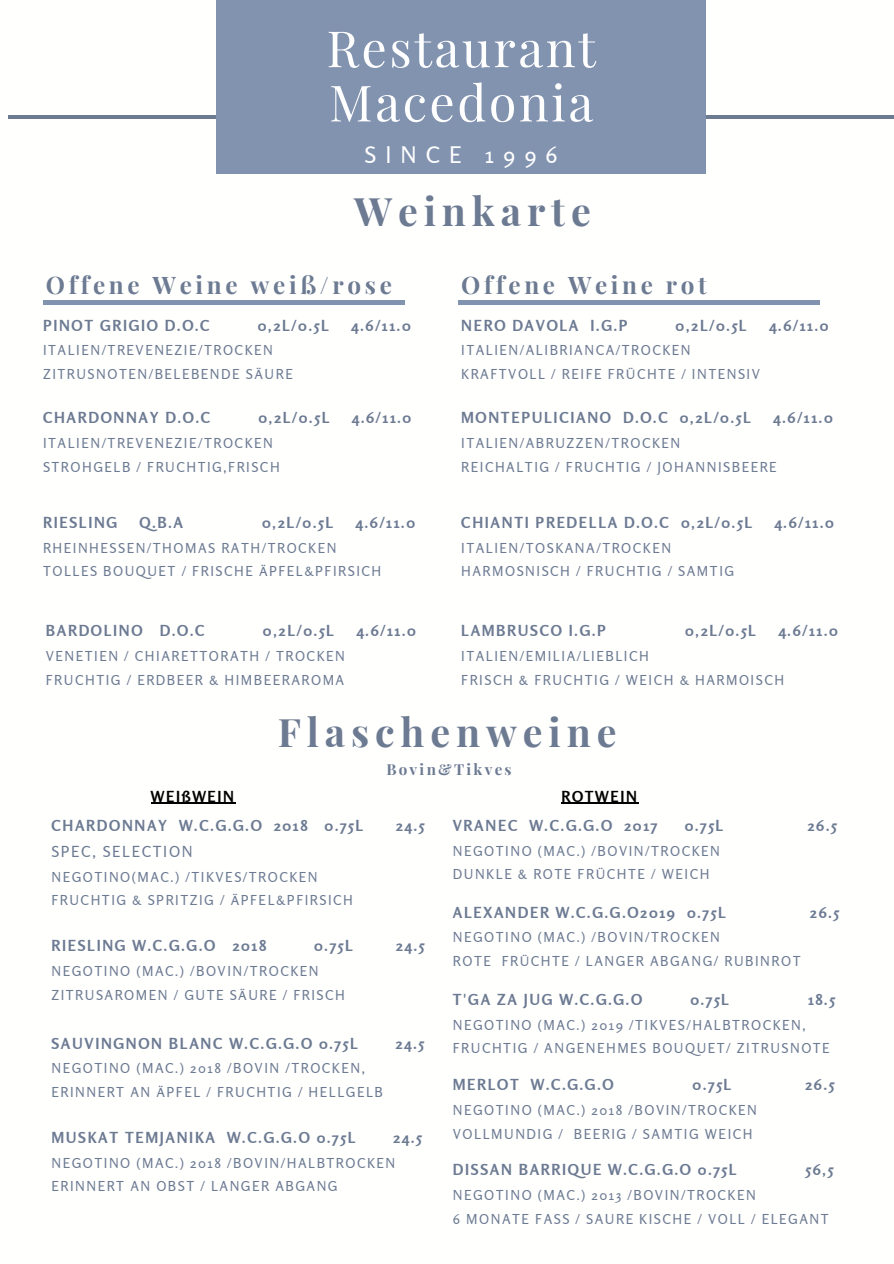
<style>
.page{position:relative;width:894px;height:1264px;background:#fff}
.page>*{position:absolute;margin:0;border:0;box-sizing:border-box;transform-origin:0 0}
.t1{font:50.1px/54.3px "Playfair Display";letter-spacing:.05em;color:#fff}
.t2{font:700 39.3px "Playfair Display";letter-spacing:.15em;color:#6c7a92}
.t3{font:700 24.3px "Playfair Display";letter-spacing:.15em;color:#6c7a92}
.t4{font:22.65px "Rosario";letter-spacing:.4em;color:#fff}
.t5{font:700 15.15px "Rosario";letter-spacing:.11em;color:#6c7a92}
.t6{font:700 15.15px "Rosario";letter-spacing:.11em;color:#000}
.t7{font:15.15px "Rosario";letter-spacing:.11em;color:#6c7a92}
.t8{font:700 15.15px "Playfair Display";letter-spacing:.15em;color:#6c7a92}
.t9{font:13.65px "Rosario";letter-spacing:.11em;color:#6c7a92}
</style>
<div class="page">
<hr style="left:8px;top:115px;width:885px;height:3px;background:#6c7a92">
<div style="left:216px;top:0;width:489px;height:173px;background:#8293b0"></div>
<hr style="left:43px;top:301px;width:361px;height:3px;background:#8293b0">
<hr style="left:458px;top:301px;width:361px;height:3px;background:#8293b0">
<hr style="left:151px;top:803px;width:85px;height:1px;background:#000">
<hr style="left:561px;top:803px;width:77px;height:1px;background:#000">
<p class="t1" style="left:326px;top:19px;width:271px">Restaurant<br>Macedonia</p>
<p class="t4" style="left:364px;top:141px;width:195px">SINCE 1996</p>
<p class="t2" style="left:354px;top:183px;width:238px">Weinkarte</p>
<p class="t3" style="left:46px;top:267px;width:347px">Offene Weine weiß/rose</p>
<p class="t5" style="left:43px;top:316px;width:168px">PINOT GRIGIO D.O.C</p>
<p class="t5" style="left:258px;top:316px;width:73px">0,2L/0.5L</p>
<p class="t5" style="left:351px;top:316px;width:61px">4.6/11.0</p>
<p class="t9" style="left:43px;top:342px;width:231px">ITALIEN/TREVENEZIE/TROCKEN</p>
<p class="t9" style="left:43px;top:365px;width:251px">ZITRUSNOTEN/BELEBENDE SÄURE</p>
<p class="t5" style="left:43px;top:408px;width:169px">CHARDONNAY D.O.C</p>
<p class="t5" style="left:258px;top:408px;width:73px">0,2L/0.5L</p>
<p class="t5" style="left:352px;top:408px;width:61px">4.6/11.0</p>
<p class="t9" style="left:43px;top:435px;width:231px">ITALIEN/TREVENEZIE/TROCKEN</p>
<p class="t9" style="left:43px;top:458px;width:238px">STROHGELB / FRUCHTIG,FRISCH</p>
<p class="t5" style="left:43px;top:513px;width:76px">RIESLING</p>
<p class="t5" style="left:139px;top:513px;width:45px">Q.B.A</p>
<p class="t5" style="left:262px;top:513px;width:73px">0,2L/0.5L</p>
<p class="t5" style="left:355px;top:513px;width:61px">4.6/11.0</p>
<p class="t9" style="left:43px;top:539px;width:295px">RHEINHESSEN/THOMAS RATH/TROCKEN</p>
<p class="t9" style="left:43px;top:563px;width:340px">TOLLES BOUQUET / FRISCHE ÄPFEL&amp;PFIRSICH</p>
<p class="t3" style="left:461px;top:267px;width:247px">Offene Weine rot</p>
<p class="t5" style="left:461px;top:316px;width:168px">NERO DAVOLA I.G.P</p>
<p class="t5" style="left:675px;top:316px;width:73px">0,2L/0.5L</p>
<p class="t5" style="left:768px;top:316px;width:61px">4.6/11.0</p>
<p class="t9" style="left:461px;top:342px;width:231px">ITALIEN/ALIBRIANCA/TROCKEN</p>
<p class="t9" style="left:461px;top:365px;width:300px">KRAFTVOLL / REIFE FRÜCHTE / INTENSIV</p>
<p class="t5" style="left:461px;top:408px;width:291px">MONTEPULICIANO D.O.C 0,2L/0.5L</p>
<p class="t5" style="left:773px;top:408px;width:61px">4.6/11.0</p>
<p class="t9" style="left:461px;top:435px;width:220px">ITALIEN/ABRUZZEN/TROCKEN</p>
<p class="t9" style="left:461px;top:458px;width:317px">REICHALTIG / FRUCHTIG / JOHANNISBEERE</p>
<p class="t5" style="left:461px;top:513px;width:292px">CHIANTI PREDELLA D.O.C 0,2L/0.5L</p>
<p class="t5" style="left:774px;top:513px;width:61px">4.6/11.0</p>
<p class="t9" style="left:461px;top:539px;width:211px">ITALIEN/TOSKANA/TROCKEN</p>
<p class="t9" style="left:461px;top:563px;width:274px">HARMOSNISCH / FRUCHTIG / SAMTIG</p>
<p class="t5" style="left:46px;top:621px;width:160px">BARDOLINO D.O.C</p>
<p class="t5" style="left:263px;top:621px;width:73px">0,2L/0.5L</p>
<p class="t5" style="left:356px;top:621px;width:61px">4.6/11.0</p>
<p class="t9" style="left:46px;top:647px;width:300px">VENETIEN / CHIARETTORATH / TROCKEN</p>
<p class="t9" style="left:46px;top:671px;width:300px">FRUCHTIG / ERDBEER &amp; HIMBEERAROMA</p>
<p class="t5" style="left:461px;top:621px;width:146px">LAMBRUSCO I.G.P</p>
<p class="t5" style="left:684px;top:621px;width:73px">0,2L/0.5L</p>
<p class="t5" style="left:778px;top:621px;width:61px">4.6/11.0</p>
<p class="t9" style="left:461px;top:647px;width:189px">ITALIEN/EMILIA/LIEBLICH</p>
<p class="t9" style="left:461px;top:671px;width:324px">FRISCH &amp; FRUCHTIG / WEICH &amp; HARMOISCH</p>
<p class="t2" style="left:277px;top:704px;width:340px">Flaschenweine</p>
<p class="t8" style="left:386px;top:758px;width:127px">Bovin&amp;Tikves</p>
<p class="t6" style="left:151px;top:787px;width:85px">WEIßWEIN</p>
<p class="t5" style="left:51px;top:816px;width:313px">CHARDONNAY W.C.G.G.O 2018 0.75L</p>
<p class="t5" style="left:396px;top:816px;width:30px">24.5</p>
<p class="t7" style="left:51px;top:842px;width:143px">SPEC, SELECTION</p>
<p class="t9" style="left:51px;top:868px;width:268px">NEGOTINO(MAC.) /TIKVES/TROCKEN</p>
<p class="t9" style="left:51px;top:891px;width:303px">FRUCHTIG &amp; SPRITZIG / ÄPFEL&amp;PFIRSICH</p>
<p class="t5" style="left:51px;top:936px;width:216px">RIESLING W.C.G.G.O 2018</p>
<p class="t5" style="left:314px;top:936px;width:40px">0.75L</p>
<p class="t5" style="left:395px;top:936px;width:30px">24.5</p>
<p class="t9" style="left:51px;top:962px;width:268px">NEGOTINO (MAC.) /BOVIN/TROCKEN</p>
<p class="t9" style="left:51px;top:986px;width:295px">ZITRUSAROMEN / GUTE SÄURE / FRISCH</p>
<p class="t5" style="left:51px;top:1033px;width:308px">SAUVINGNON BLANC W.C.G.G.O 0.75L</p>
<p class="t5" style="left:395px;top:1033px;width:30px">24.5</p>
<p class="t9" style="left:51px;top:1059px;width:315px">NEGOTINO (MAC.) 2018 /BOVIN /TROCKEN,</p>
<p class="t9" style="left:51px;top:1083px;width:333px">ERINNERT AN ÄPFEL / FRUCHTIG / HELLGELB</p>
<p class="t5" style="left:51px;top:1127px;width:305px">MUSKAT TEMJANIKA W.C.G.G.O 0.75L</p>
<p class="t5" style="left:393px;top:1127px;width:30px">24.5</p>
<p class="t9" style="left:51px;top:1154px;width:345px">NEGOTINO (MAC.) 2018 /BOVIN/HALBTROCKEN</p>
<p class="t9" style="left:51px;top:1177px;width:287px">ERINNERT AN OBST / LANGER ABGANG</p>
<p class="t6" style="left:561px;top:787px;width:77px">ROTWEIN</p>
<p class="t5" style="left:452px;top:816px;width:206px">VRANEC W.C.G.G.O 2017</p>
<p class="t5" style="left:684px;top:816px;width:40px">0.75L</p>
<p class="t5" style="left:807px;top:816px;width:31px">26.5</p>
<p class="t9" style="left:452px;top:842px;width:268px">NEGOTINO (MAC.) /BOVIN/TROCKEN</p>
<p class="t9" style="left:452px;top:866px;width:258px">DUNKLE &amp; ROTE FRÜCHTE / WEICH</p>
<p class="t5" style="left:452px;top:902px;width:274px">ALEXANDER W.C.G.G.O2019 0.75L</p>
<p class="t5" style="left:809px;top:902px;width:31px">26.5</p>
<p class="t9" style="left:452px;top:929px;width:268px">NEGOTINO (MAC.) /BOVIN/TROCKEN</p>
<p class="t9" style="left:452px;top:952px;width:349px">ROTE FRÜCHTE / LANGER ABGANG/ RUBINROT</p>
<p class="t5" style="left:452px;top:990px;width:191px">T'GA ZA JUG W.C.G.G.O</p>
<p class="t5" style="left:690px;top:990px;width:40px">0.75L</p>
<p class="t5" style="left:807px;top:990px;width:28px">18.5</p>
<p class="t9" style="left:452px;top:1016px;width:354px">NEGOTINO (MAC.) 2019 /TIKVES/HALBTROCKEN,</p>
<p class="t9" style="left:452px;top:1039px;width:378px">FRUCHTIG / ANGENEHMES BOUQUET/ ZITRUSNOTE</p>
<p class="t5" style="left:452px;top:1075px;width:162px">MERLOT W.C.G.G.O</p>
<p class="t5" style="left:692px;top:1075px;width:40px">0.75L</p>
<p class="t5" style="left:805px;top:1075px;width:31px">26.5</p>
<p class="t9" style="left:452px;top:1101px;width:305px">NEGOTINO (MAC.) 2018 /BOVIN/TROCKEN</p>
<p class="t9" style="left:452px;top:1125px;width:301px">VOLLMUNDIG / BEERIG / SAMTIG WEICH</p>
<p class="t5" style="left:452px;top:1160px;width:285px">DISSAN BARRIQUE W.C.G.G.O 0.75L</p>
<p class="t5" style="left:805px;top:1160px;width:29px">56,5</p>
<p class="t9" style="left:452px;top:1186px;width:304px">NEGOTINO (MAC.) 2013 /BOVIN/TROCKEN</p>
<p class="t9" style="left:452px;top:1210px;width:377px">6 MONATE FASS / SAURE KISCHE / VOLL / ELEGANT</p>
</div>
